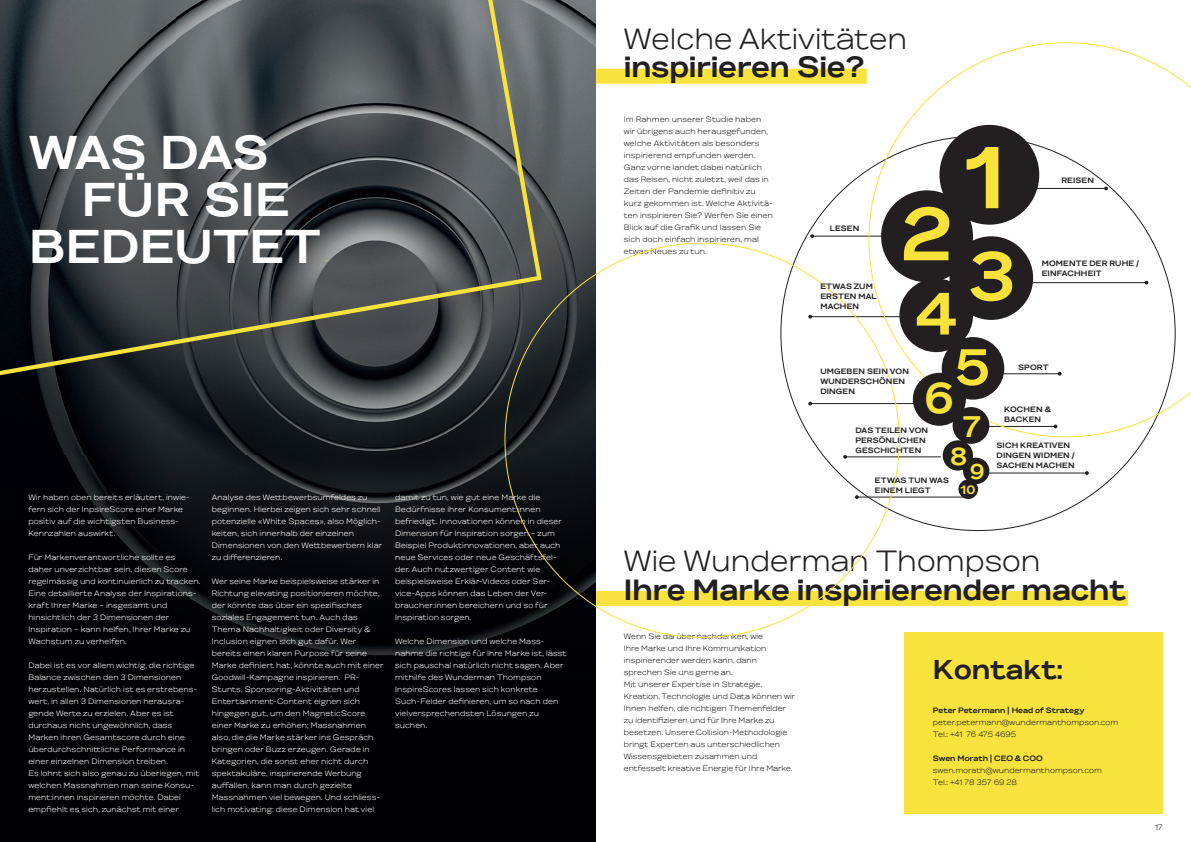
<style>
.page{position:relative;width:1191px;height:842px;background:#fff}
.page>*{position:absolute;margin:0;border:0;box-sizing:border-box;transform-origin:0 0}
.t1{font:700 90px "WT Gothic";color:#f9e33a}
.t2{font:700 76.5px "WT Gothic";color:#f9e33a}
.t3{font:700 69.6px "WT Gothic";color:#f9e33a}
.t4{font:700 61.3px "WT Gothic";color:#f9e33a}
.t5{font:700 52.1px "WT Gothic";color:#f9e33a}
.t6{font:700 48.7px "WT Gothic";letter-spacing:.005em;color:#fff}
.t7{font:700 44.1px "WT Gothic";color:#f9e33a}
.t8{font:700 30.6px "WT Gothic";color:#f9e33a}
.t9{font:700 30.1px "WT Gothic";color:#231f20}
.t10{font:300 30.1px "WT Gothic";color:#231f20}
.t11{font:700 28px "WT Gothic";color:#231f20}
.t12{font:700 25.2px "WT Gothic";color:#f9e33a}
.t13{font:700 22px "WT Gothic";color:#f9e33a}
.t14{font:700 12.5px "WT Gothic";color:#f9e33a}
.t15{font:300 8px/12px "WT Gothic";letter-spacing:.01em;color:#fff}
.t16{font:300 8px/12px "WT Gothic";color:#231f20}
.t17{font:700 8px/10px "WT Gothic";letter-spacing:.015em;color:#231f20}
.t18{font:300 8px "WT Gothic";color:#f9e33a}
</style>
<div class="page">
<img style="left:0;top:0;width:595px;height:842px">
<div style="left:596px;top:69px;width:270px;height:15px;background:#f8e33e"></div>
<div style="left:596px;top:591px;width:532px;height:15px;background:#f8e33e"></div>
<svg style="left:0;top:0;width:544px;height:550px;background:#383d3e"></svg>
<svg style="left:810px;top:234px;width:4px;height:4px"></svg>
<hr style="left:813px;top:236px;width:148px;height:1px;background:#231f20">
<svg style="left:808px;top:315px;width:4px;height:4px"></svg>
<hr style="left:811px;top:316px;width:125px;height:1px;background:#231f20">
<hr style="left:811px;top:403px;width:125px;height:1px;background:#231f20">
<svg style="left:843px;top:455px;width:4px;height:4px"></svg>
<hr style="left:846px;top:457px;width:95px;height:1px;background:#231f20">
<svg style="left:855px;top:495px;width:4px;height:4px"></svg>
<hr style="left:857px;top:497px;width:111px;height:1px;background:#231f20">
<hr style="left:981px;top:473px;width:105px;height:1px;background:#231f20">
<div style="left:904px;top:632px;width:258px;height:182px;background:#f8e33e"></div>
<svg style="left:868px;top:43px;width:323px;height:394px"></svg>
<div style="left:881px;top:190px;width:92px;height:92px;background:#231f20;border-radius:50%"></div>
<div style="left:949px;top:236px;width:84px;height:84px;background:#231f20;border-radius:50%"></div>
<div style="left:899px;top:279px;width:74px;height:73px;background:#231f20;border-radius:50%"></div>
<div style="left:941px;top:337px;width:63px;height:63px;background:#231f20;border-radius:50%"></div>
<div style="left:913px;top:373px;width:53px;height:53px;background:#231f20;border-radius:50%"></div>
<div style="left:952px;top:407px;width:37px;height:37px;background:#231f20;border-radius:50%"></div>
<div style="left:942px;top:440px;width:31px;height:31px;background:#231f20;border-radius:50%"></div>
<div style="left:963px;top:458px;width:26px;height:26px;background:#231f20;border-radius:50%"></div>
<div style="left:958px;top:479px;width:20px;height:20px;background:#231f20;border-radius:50%"></div>
<h3 class="t6" style="left:29px;top:125px;width:241px">WAS DAS</h3>
<h3 class="t6" style="left:82px;top:172px;width:209px">FÜR SIE</h3>
<h3 class="t6" style="left:29px;top:219px;width:293px">BEDEUTET</h3>
<p class="t18" style="left:324px;top:256px;width:6px">–</p>
<p class="t15" style="left:28px;top:492px;width:163px">Wir haben oben bereits erläutert, inwie&shy;fern sich der InpsireScore einer Marke positiv auf die wichtigsten Business-Kennzahlen auswirkt.</p>
<p class="t15" style="left:28px;top:552px;width:173px">Für Markenverantwortliche sollte es daher unverzichtbar sein, diesen Score regelmässig und kontinuierlich zu tracken.<br>Eine detaillierte Analyse der Inspirations&shy;kraft Ihrer Marke – insgesamt und hinsichtlich der 3 Dimensionen der Inspiration – kann helfen, Ihrer Marke zu Wachstum zu verhelfen.</p>
<p class="t15" style="left:28px;top:660px;width:172px">Dabei ist es vor allem wichtig, die richtige Balance zwischen den 3 Dimensionen herzustellen. Natürlich ist es erstrebens&shy;wert, in allen 3 Dimensionen herausra&shy;gende Werte zu erzielen. Aber es ist durchaus nicht ungewöhnlich, dass Marken ihren Gesamtscore durch eine überdurchschnittliche Performance in einer einzelnen Dimension treiben.<br>Es lohnt sich also genau zu überlegen, mit welchen Massnahmen man seine Konsu&shy;ment:innen inspirieren möchte. Dabei empfiehlt es sich, zunächst mit einer</p>
<p class="t15" style="left:212px;top:492px;width:172px">Analyse des Wettbewerbsumfeldes zu beginnen. Hierbei zeigen sich sehr schnell potenzielle «White Spaces», also Möglich&shy;keiten, sich innerhalb der einzelnen Dimensionen von den Wettbewerbern klar zu differenzieren.</p>
<p class="t15" style="left:212px;top:576px;width:173px">Wer seine Marke beispielsweise stärker in Richtung elevating positionieren möchte, der könnte das über ein spezifisches soziales Engagement tun. Auch das Thema Nachhaltigkeit oder Diversity &amp; Inclusion eignen sich gut dafür. Wer bereits einen klaren Purpose für seine Marke definiert hat, könnte auch mit einer Goodwill-Kampagne inspirieren. PR-Stunts, Sponsoring-Aktivitäten und Entertainment-Content eignen sich hingegen gut, um den MagneticScore einer Marke zu erhöhen; Massnahmen also, die die Marke stärker ins Gespräch bringen oder Buzz erzeugen. Gerade in Kategorien, die sonst eher nicht durch spektakuläre, inspirierende Werbung auffallen, kann man durch gezielte Massnahmen viel bewegen. Und schliess&shy;lich motivating: diese Dimension hat viel</p>
<p class="t15" style="left:395px;top:492px;width:168px">damit zu tun, wie gut eine Marke die Bedürfnisse ihrer Konsument:innen befriedigt. Innovationen können in dieser Dimension für Inspiration sorgen – zum Beispiel Produktinnovationen, aber auch neue Services oder neue Geschäftsfel&shy;der. Auch nutzwertiger Content wie beispielsweise Erklär-Videos oder Ser&shy;vice-Apps können das Leben der Ver&shy;braucher:innen bereichern und so für Inspiration sorgen.</p>
<p class="t15" style="left:395px;top:636px;width:173px">Welche Dimension und welche Mass&shy;nahme die richtige für Ihre Marke ist, lässt sich pauschal natürlich nicht sagen. Aber mithilfe des Wunderman Thompson InspireScores lassen sich konkrete Such-Felder definieren, um so nach den vielversprechendsten Lösungen zu suchen.</p>
<h3 class="t10" style="left:624px;top:22px;width:285px">Welche Aktivitäten</h3>
<h3 class="t9" style="left:624px;top:50px;width:242px">inspirieren Sie?</h3>
<p class="t16" style="left:624px;top:113px;width:151px">Im Rahmen unserer Studie haben wir übrigens auch herausgefunden, welche Aktivitäten als besonders inspirierend empfunden werden.<br>Ganz vorne landet dabei natürlich das Reisen, nicht zuletzt, weil das in Zeiten der Pandemie definitiv zu kurz gekommen ist. Welche Aktivitä&shy;ten inspirieren Sie? Werfen Sie einen Blick auf die Grafik und lassen Sie sich doch einfach inspirieren, mal etwas Neues zu tun.</p>
<p class="t17" style="left:830px;top:224px;width:31px">LESEN</p>
<p class="t17" style="left:820px;top:282px;width:58px">ETWAS ZUM<br>ERSTEN MAL<br>MACHEN</p>
<h2 class="t2" style="left:901px;top:190px;width:53px">2</h2>
<h3 class="t4" style="left:915px;top:278px;width:43px">4</h3>
<h1 class="t1" style="left:966px;top:126px;width:41px">1</h1>
<h3 class="t3" style="left:967px;top:236px;width:49px">3</h3>
<p class="t17" style="left:1061px;top:175px;width:34px">REISEN</p>
<p class="t17" style="left:1041px;top:258px;width:99px">MOMENTE DER RUHE /<br>EINFACHHEIT</p>
<h3 class="t5" style="left:955px;top:337px;width:36px">5</h3>
<p class="t17" style="left:820px;top:367px;width:90px">UMGEBEN SEIN VON<br>WUNDERSCHÖNEN<br>DINGEN</p>
<p class="t17" style="left:855px;top:425px;width:74px">DAS TEILEN VON<br>PERSÖNLICHEN<br>GESCHICHTEN</p>
<p class="t17" style="left:875px;top:476px;width:75px">ETWAS TUN WAS<br>EINEM LIEGT</p>
<h3 class="t7" style="left:924px;top:373px;width:31px">6</h3>
<h3 class="t8" style="left:963px;top:408px;width:19px">7</h3>
<h3 class="t12" style="left:950px;top:441px;width:19px">8</h3>
<h3 class="t13" style="left:970px;top:459px;width:16px">9</h3>
<h3 class="t14" style="left:961px;top:483px;width:16px">10</h3>
<p class="t17" style="left:1018px;top:362px;width:32px">SPORT</p>
<p class="t17" style="left:1004px;top:405px;width:48px">KOCHEN &amp;<br>BACKEN</p>
<p class="t17" style="left:996px;top:441px;width:80px">SICH KREATIVEN<br>DINGEN WIDMEN /<br>SACHEN MACHEN</p>
<h3 class="t10" style="left:624px;top:544px;width:418px">Wie Wunderman Thompson</h3>
<h3 class="t9" style="left:624px;top:572px;width:504px">Ihre Marke inspirierender macht</h3>
<p class="t16" style="left:624px;top:630px;width:173px">Wenn Sie darüber nachdenken, wie<br>Ihre Marke und Ihre Kommunikation inspirierender werden kann, dann sprechen Sie uns gerne an.<br>Mit unserer Expertise in Strategie, Kreation, Technologie und Data können wir Ihnen helfen, die richtigen Themenfelder zu identifizieren und für Ihre Marke zu besetzen. Unsere Collision-Methodologie bringt Experten aus unterschiedlichen Wissensgebieten zusammen und entfesselt kreative Energie für Ihre Marke.</p>
<h3 class="t11" style="left:933px;top:654px;width:132px">Kontakt:</h3>
<p class="t17" style="left:933px;top:706px;width:153px">Peter Petermann | Head of Strategy</p>
<p class="t16" style="left:933px;top:717px;width:187px">peter.petermann@wundermanthompson.com<br>Tel.: +41 76 475 4695</p>
<p class="t17" style="left:933px;top:754px;width:111px">Swen Morath | CEO &amp; COO</p>
<p class="t16" style="left:933px;top:765px;width:170px">swen.morath@wundermanthompson.com<br>Tel.: +41 78 357 69 28</p>
<p class="t16" style="left:1155px;top:821px;width:9px">17</p>
</div>
